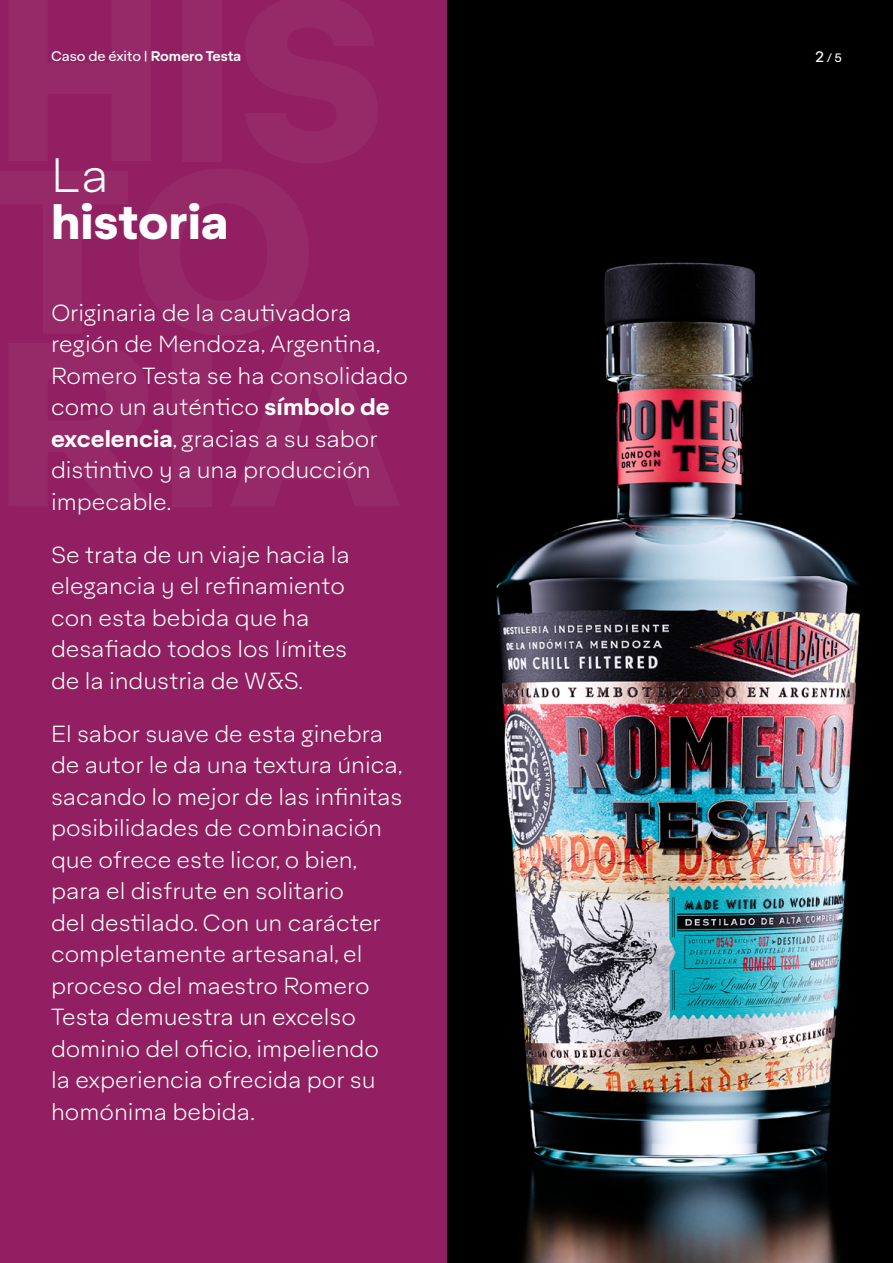
<style>
.page{position:relative;width:893px;height:1263px;background:#fff}
.page>*{position:absolute;margin:0;border:0;box-sizing:border-box;transform-origin:0 0}
.t1{font:800 225px/172.6px "Aktifo A";color:#fff}
.t2{font:800 46.5px "Aktifo A";color:#fff}
.t3{font:300 46.5px "Aktifo A";color:#fff}
.t4{font:300 22.5px/31.5px "Aktifo A";color:#fff}
.t5{font:13.5px "Aktifo A";letter-spacing:-.015em;color:#fff}
.t6{font:12px "Aktifo A";color:#fff}
.s1{font-weight:600}
.s2{font-size:15px}
.s3{font-weight:700}
</style>
<div class="page">
<div style="left:446px;top:0;width:447px;height:204px;background:#000"></div>
<img style="left:446px;top:170px;width:447px;height:1093px">
<div style="left:0;top:0;width:446px;height:1263px;background:#911f61"></div>
<p class="t5" style="left:51px;top:48px;width:192px">Caso de éxito | <span class="s1">Romero Testa</span></p>
<p class="t6" style="left:815px;top:51px;width:28px"><span class="s2">2</span> / 5</p>
<h2 class="t3" style="left:51px;top:148px;width:59px">La</h2>
<h2 class="t2" style="left:51px;top:190px;width:179px">historia</h2>
<h1 class="t1" style="left:-6px;top:159px;width:409px">TO<br>RIA</h1>
<p class="t4" style="left:51px;top:297px;width:358px">Originaria de la cautivadora región de Mendoza, Argentina,<br>Romero Testa se ha consolidado como un auténtico <span class="s3">símbolo de excelencia</span>, gracias a su sabor distintivo y a una producción impecable.</p>
<p class="t4" style="left:51px;top:539px;width:300px">Se trata de un viaje hacia la elegancia y el refinamiento con esta bebida que ha desafiado todos los límites de la industria de W&amp;S.</p>
<p class="t4" style="left:51px;top:717px;width:353px">El sabor suave de esta ginebra de autor le da una textura única, sacando lo mejor de las infinitas posibilidades de combinación que ofrece este licor, o bien, para el disfrute en solitario<br>del destilado. Con un carácter completamente artesanal, el proceso del maestro Romero<br>Testa demuestra un excelso dominio del oficio, impeliendo la experiencia ofrecida por su homónima bebida.</p>
</div>
